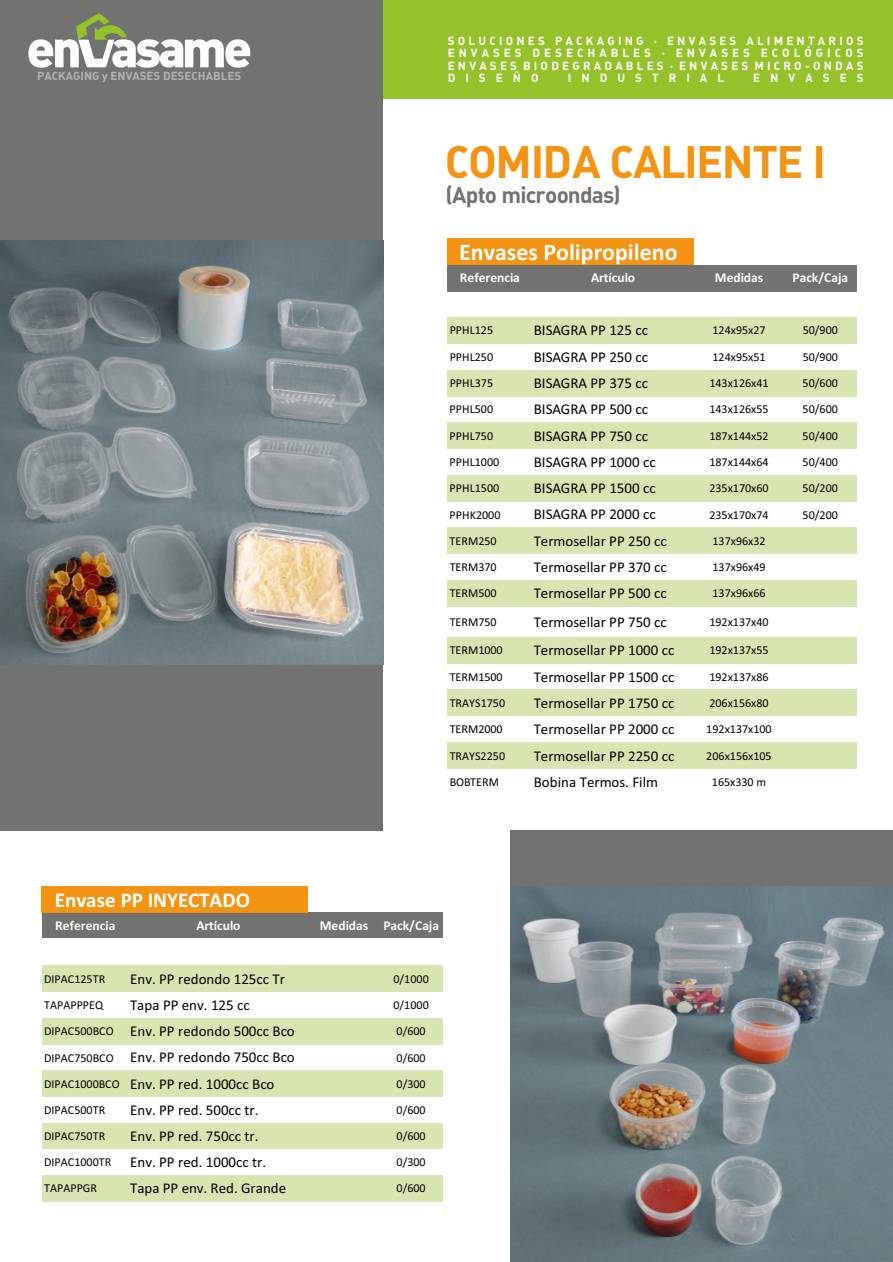
<style>
.page{position:relative;width:893px;height:1262px;background:#fff}
.page>*{position:absolute;margin:0;border:0;box-sizing:border-box;transform-origin:0 0}
.t1{font:45px "DIN Bold Alternate";letter-spacing:-.035em;color:#f39314}
.t2{font:700 24px "Calibri";color:#fff}
.t3{font:22.5px "DIN Bold Alternate";letter-spacing:-.035em;color:#727271}
.t4{font:700 21px "Calibri";color:#fff}
.t5{font:15px "Calibri";color:#000}
.t6{font:700 13.5px "Calibri";color:#fefefe}
.t7{font:12px "Calibri";color:#000}
.t8{font:11.55px/12.1px "DIN Bold Alternate";letter-spacing:.275em;color:#fefefe;text-align:justify}
.t9{font:11.55px "DIN Bold Alternate";color:#b2b3b3}
.t10{font:11.55px "DIN Bold Alternate";letter-spacing:.865em;color:#fefefe}
.s1{font-size:12px}
</style>
<div class="page">
<div style="left:42px;top:912px;width:400px;height:25px;background:#727271"></div>
<div style="left:0;top:98px;width:383px;height:733px;background:#727271"></div>
<div style="left:509px;top:831px;width:383px;height:431px;background:#727271"></div>
<div style="left:447px;top:265px;width:409px;height:26px;background:#727271"></div>
<div style="left:447px;top:238px;width:247px;height:27px;background:#f39314"></div>
<div style="left:447px;top:317px;width:409px;height:27px;background:#d8e5b1"></div>
<div style="left:447px;top:370px;width:409px;height:26px;background:#d8e5b1"></div>
<div style="left:447px;top:422px;width:409px;height:27px;background:#d8e5b1"></div>
<div style="left:447px;top:475px;width:409px;height:26px;background:#d8e5b1"></div>
<div style="left:447px;top:527px;width:409px;height:27px;background:#d8e5b1"></div>
<div style="left:447px;top:580px;width:409px;height:26px;background:#d8e5b1"></div>
<div style="left:447px;top:637px;width:409px;height:26px;background:#d8e5b1"></div>
<div style="left:447px;top:689px;width:409px;height:27px;background:#d8e5b1"></div>
<div style="left:447px;top:742px;width:409px;height:27px;background:#d8e5b1"></div>
<img style="left:0;top:240px;width:383px;height:425px">
<div style="left:42px;top:886px;width:266px;height:27px;background:#f39314"></div>
<div style="left:42px;top:965px;width:400px;height:26px;background:#d8e5b1"></div>
<div style="left:42px;top:1018px;width:400px;height:26px;background:#d8e5b1"></div>
<div style="left:42px;top:1070px;width:400px;height:27px;background:#d8e5b1"></div>
<div style="left:42px;top:1123px;width:400px;height:25px;background:#d8e5b1"></div>
<div style="left:42px;top:1175px;width:400px;height:26px;background:#d8e5b1"></div>
<img style="left:510px;top:886px;width:382px;height:376px">
<div style="left:383px;top:0;width:510px;height:98px;background:#95c12b"></div>
<div style="left:0;top:0;width:383px;height:98px;background:#727271"></div>
<svg style="left:28px;top:13px;width:222px;height:55px"></svg>
<p class="t8" style="left:447px;top:35px;width:417px">SOLUCIONES PACKAGING · ENVASES ALIMENTARIOS ENVASES DESECHABLES · ENVASES ECOLÓGICOS ENVASES BIODEGRADABLES · ENVASES MICRO-ONDAS</p>
<p class="t9" style="left:37px;top:68px;width:205px">PACKAGING y ENVASES DESECHABLES</p>
<p class="t8" style="left:447px;top:71px;width:92px">DISEÑO</p>
<p class="t10" style="left:568px;top:70px;width:158px">INDUSTRIAL</p>
<p class="t10" style="left:753px;top:70px;width:112px">ENVASES</p>
<h1 class="t1" style="left:444px;top:132px;width:383px">COMIDA CALIENTE I</h1>
<h3 class="t3" style="left:445px;top:181px;width:177px">(Apto microondas)</h3>
<h2 class="t2" style="left:459px;top:241px;width:220px">Envases Polipropileno</h2>
<p class="t6" style="left:460px;top:272px;width:62px">Referencia</p>
<p class="t6" style="left:591px;top:272px;width:46px">Artículo</p>
<p class="t6" style="left:714px;top:272px;width:50px">Medidas</p>
<p class="t6" style="left:792px;top:272px;width:57px">Pack/Caja</p>
<p class="t7" style="left:449px;top:325px;width:45px">PPHL125</p>
<p class="t5" style="left:533px;top:324px;width:116px">BISAGRA PP 125 cc</p>
<p class="t7" style="left:712px;top:325px;width:55px">124x95x27</p>
<p class="t7" style="left:802px;top:325px;width:37px">50/900</p>
<p class="t7" style="left:449px;top:352px;width:45px">PPHL250</p>
<p class="t5" style="left:533px;top:350px;width:116px">BISAGRA PP 250 cc</p>
<p class="t7" style="left:712px;top:352px;width:55px">124x95x51</p>
<p class="t7" style="left:802px;top:352px;width:37px">50/900</p>
<p class="t7" style="left:449px;top:378px;width:45px">PPHL375</p>
<p class="t5" style="left:533px;top:377px;width:116px">BISAGRA PP 375 cc</p>
<p class="t7" style="left:709px;top:378px;width:61px">143x126x41</p>
<p class="t7" style="left:802px;top:378px;width:37px">50/600</p>
<p class="t7" style="left:449px;top:404px;width:45px">PPHL500</p>
<p class="t5" style="left:533px;top:403px;width:116px">BISAGRA PP 500 cc</p>
<p class="t7" style="left:709px;top:404px;width:61px">143x126x55</p>
<p class="t7" style="left:802px;top:404px;width:37px">50/600</p>
<p class="t7" style="left:449px;top:430px;width:45px">PPHL750</p>
<p class="t5" style="left:533px;top:429px;width:116px">BISAGRA PP 750 cc</p>
<p class="t7" style="left:709px;top:430px;width:61px">187x144x52</p>
<p class="t7" style="left:802px;top:430px;width:37px">50/400</p>
<p class="t7" style="left:449px;top:457px;width:51px">PPHL1000</p>
<p class="t5" style="left:533px;top:455px;width:123px">BISAGRA PP 1000 cc</p>
<p class="t7" style="left:709px;top:457px;width:61px">187x144x64</p>
<p class="t7" style="left:802px;top:457px;width:37px">50/400</p>
<p class="t7" style="left:449px;top:483px;width:51px">PPHL1500</p>
<p class="t5" style="left:533px;top:482px;width:123px">BISAGRA PP 1500 cc</p>
<p class="t7" style="left:709px;top:483px;width:61px">235x170x60</p>
<p class="t7" style="left:802px;top:483px;width:37px">50/200</p>
<p class="t7" style="left:449px;top:509px;width:52px">PPHK2000</p>
<p class="t5" style="left:533px;top:508px;width:123px">BISAGRA PP 2000 cc</p>
<p class="t7" style="left:709px;top:509px;width:61px">235x170x74</p>
<p class="t7" style="left:802px;top:509px;width:37px">50/200</p>
<p class="t7" style="left:449px;top:536px;width:48px">TERM250</p>
<p class="t5" style="left:533px;top:534px;width:135px">Termosellar PP 250 cc</p>
<p class="t7" style="left:712px;top:536px;width:55px">137x96x32</p>
<p class="t7" style="left:449px;top:562px;width:48px">TERM370</p>
<p class="t5" style="left:533px;top:561px;width:135px">Termosellar PP 370 cc</p>
<p class="t7" style="left:712px;top:562px;width:55px">137x96x49</p>
<p class="t7" style="left:449px;top:588px;width:48px">TERM500</p>
<p class="t5" style="left:533px;top:587px;width:135px">Termosellar PP 500 cc</p>
<p class="t7" style="left:712px;top:588px;width:55px">137x96x66</p>
<p class="t7" style="left:449px;top:617px;width:48px">TERM750</p>
<p class="t5" style="left:533px;top:615px;width:135px">Termosellar PP 750 cc</p>
<p class="t7" style="left:709px;top:617px;width:61px">192x137x40</p>
<p class="t7" style="left:449px;top:645px;width:55px">TERM1000</p>
<p class="t5" style="left:533px;top:644px;width:142px">Termosellar PP 1000 cc</p>
<p class="t7" style="left:709px;top:645px;width:61px">192x137x55</p>
<p class="t7" style="left:449px;top:671px;width:55px">TERM1500</p>
<p class="t5" style="left:533px;top:670px;width:142px">Termosellar PP 1500 cc</p>
<p class="t7" style="left:709px;top:671px;width:61px">192x137x86</p>
<p class="t7" style="left:449px;top:698px;width:57px">TRAYS1750</p>
<p class="t5" style="left:533px;top:696px;width:142px">Termosellar PP 1750 cc</p>
<p class="t7" style="left:709px;top:698px;width:61px">206x156x80</p>
<p class="t7" style="left:449px;top:724px;width:55px">TERM2000</p>
<p class="t5" style="left:533px;top:723px;width:142px">Termosellar PP 2000 cc</p>
<p class="t7" style="left:706px;top:724px;width:67px">192x137x100</p>
<p class="t7" style="left:449px;top:750px;width:57px">TRAYS2250</p>
<p class="t5" style="left:533px;top:749px;width:142px">Termosellar PP 2250 cc</p>
<p class="t7" style="left:706px;top:750px;width:67px">206x156x105</p>
<p class="t7" style="left:449px;top:777px;width:51px">BOBTERM</p>
<p class="t5" style="left:533px;top:775px;width:126px">Bobina Termos. Film</p>
<p class="t7" style="left:712px;top:777px;width:56px">165x330 m</p>
<h3 class="t4" style="left:55px;top:891px;width:197px">Envase PP INYECTADO</h3>
<p class="t6" style="left:55px;top:920px;width:62px">Referencia</p>
<p class="t6" style="left:196px;top:920px;width:46px">Artículo</p>
<p class="t6" style="left:320px;top:920px;width:121px">Medidas Pack/Caja</p>
<p class="t7" style="left:44px;top:973px;width:63px">DIPAC125TR</p>
<p class="t5" style="left:130px;top:972px;width:156px">Env. PP redondo 125cc Tr</p>
<p class="t7" style="left:393px;top:973px;width:37px">0/1000</p>
<p class="t7" style="left:44px;top:1000px;width:60px">TAPAPPPEQ</p>
<p class="t5" style="left:130px;top:998px;width:121px">Tapa PP env. 125 cc</p>
<p class="t7" style="left:393px;top:1000px;width:37px">0/1000</p>
<p class="t5" style="left:44px;top:1025px;width:252px"><span class="s1">DIPAC500BCO</span> Env. PP redondo 500cc Bco</p>
<p class="t7" style="left:396px;top:1026px;width:31px">0/600</p>
<p class="t5" style="left:44px;top:1051px;width:252px"><span class="s1">DIPAC750BCO</span> Env. PP redondo 750cc Bco</p>
<p class="t7" style="left:396px;top:1052px;width:31px">0/600</p>
<p class="t5" style="left:44px;top:1077px;width:232px"><span class="s1">DIPAC1000BCO</span> Env. PP red. 1000cc Bco</p>
<p class="t7" style="left:396px;top:1078px;width:31px">0/300</p>
<p class="t7" style="left:44px;top:1105px;width:63px">DIPAC500TR</p>
<p class="t5" style="left:130px;top:1103px;width:130px">Env. PP red. 500cc tr.</p>
<p class="t7" style="left:396px;top:1105px;width:31px">0/600</p>
<p class="t7" style="left:44px;top:1131px;width:63px">DIPAC750TR</p>
<p class="t5" style="left:130px;top:1129px;width:130px">Env. PP red. 750cc tr.</p>
<p class="t7" style="left:396px;top:1131px;width:31px">0/600</p>
<p class="t5" style="left:44px;top:1155px;width:224px"><span class="s1">DIPAC1000TR</span> Env. PP red. 1000cc tr.</p>
<p class="t7" style="left:396px;top:1157px;width:31px">0/300</p>
<p class="t7" style="left:44px;top:1183px;width:54px">TAPAPPGR</p>
<p class="t5" style="left:130px;top:1181px;width:158px">Tapa PP env. Red. Grande</p>
<p class="t7" style="left:396px;top:1183px;width:31px">0/600</p>
</div>
